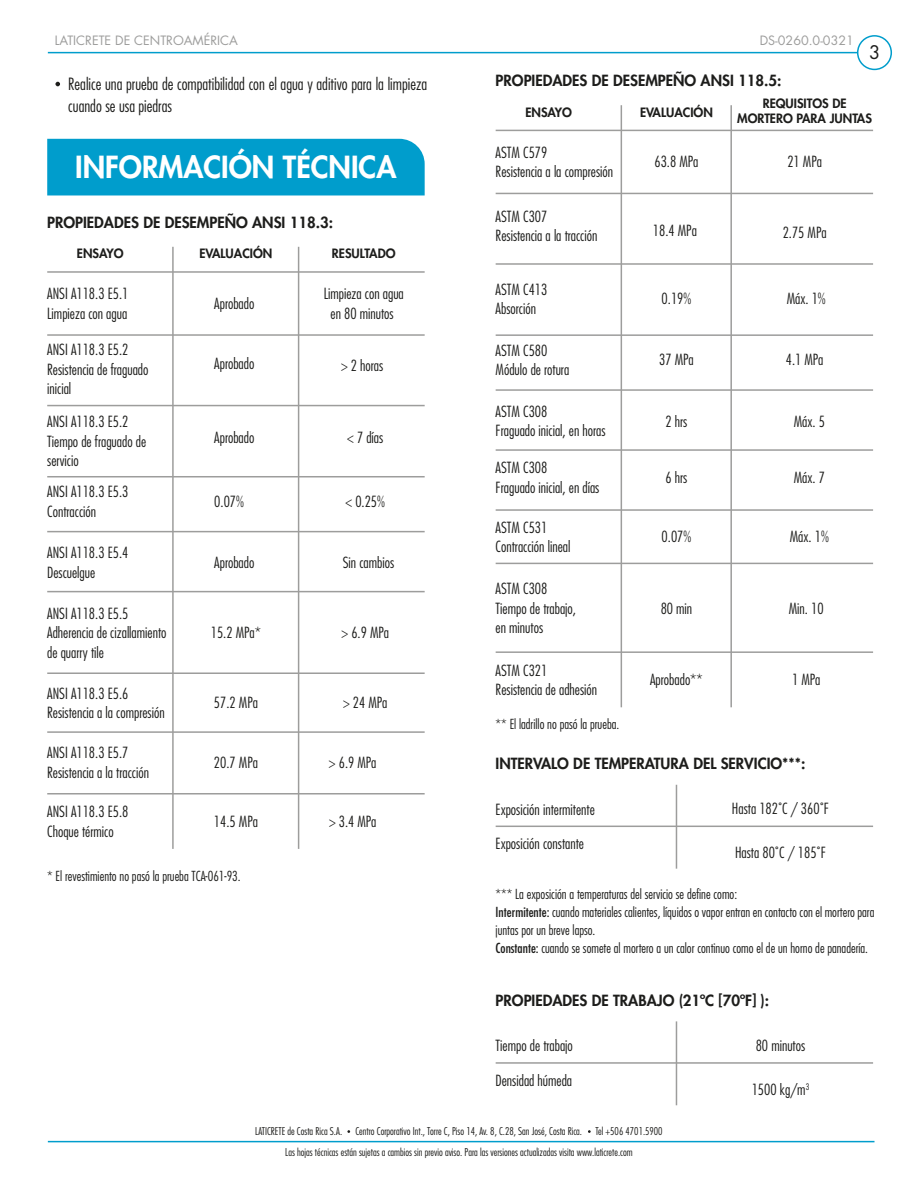
<style>
.page{position:relative;width:918px;height:1188px;background:#fff}
.page>*{position:absolute;margin:0;border:0;box-sizing:border-box;transform-origin:0 0}
.t1{font:800 29.7px "Futura";color:#fff}
.t2{font:18.15px "Futura";color:#1d1d1b}
.t3{font:300 condensed 16.5px/22.5px "Futura";color:#1d1d1b}
.t4{font:300 condensed 15px/19.5px "Futura";color:#1d1d1b}
.t5{font:800 15px "Futura";color:#1d1d1b}
.t6{font:300 condensed 13.5px/18px "Futura";color:#1d1d1b}
.t7{font:800 12.6px/15px "Futura";color:#1d1d1b;text-align:center}
.t8{font:12.6px "Futura";color:#9d9d9c}
.t9{font:300 condensed 10.5px "Futura";color:#1d1d1b}
.s1{font-weight:400}
</style>
<div class="page">
<svg style="left:55px;top:82px;width:5px;height:4px"></svg>
<hr style="left:48px;top:52px;width:810px;height:1px;background:#009dcc">
<hr style="left:48px;top:1141px;width:827px;height:1px;background:#009dcc">
<div style="left:857px;top:35px;width:35px;height:35px;border:2px solid #009dcc;border-radius:50%"></div>
<div style="left:47px;top:139px;width:378px;height:56px;background:#009dcc"></div>
<hr style="left:47px;top:271px;width:378px;height:2px;background:#9d9d9c">
<hr style="left:47px;top:334px;width:378px;height:2px;background:#9d9d9c">
<hr style="left:47px;top:405px;width:378px;height:1px;background:#9d9d9c">
<hr style="left:172px;top:247px;width:2px;height:602px;background:#9d9d9c">
<hr style="left:298px;top:247px;width:1px;height:602px;background:#9d9d9c">
<hr style="left:47px;top:476px;width:378px;height:1px;background:#9d9d9c">
<hr style="left:47px;top:531px;width:378px;height:1px;background:#9d9d9c">
<hr style="left:47px;top:591px;width:378px;height:1px;background:#9d9d9c">
<hr style="left:47px;top:672px;width:378px;height:2px;background:#9d9d9c">
<hr style="left:47px;top:731px;width:378px;height:2px;background:#9d9d9c">
<hr style="left:47px;top:793px;width:378px;height:2px;background:#9d9d9c">
<hr style="left:496px;top:130px;width:377px;height:1px;background:#9d9d9c">
<hr style="left:496px;top:193px;width:377px;height:1px;background:#9d9d9c">
<hr style="left:496px;top:263px;width:377px;height:2px;background:#9d9d9c">
<hr style="left:621px;top:105px;width:1px;height:602px;background:#9d9d9c">
<hr style="left:730px;top:105px;width:2px;height:602px;background:#9d9d9c">
<hr style="left:496px;top:334px;width:377px;height:2px;background:#9d9d9c">
<hr style="left:496px;top:389px;width:377px;height:2px;background:#9d9d9c">
<hr style="left:496px;top:449px;width:377px;height:2px;background:#9d9d9c">
<hr style="left:496px;top:509px;width:377px;height:2px;background:#9d9d9c">
<hr style="left:496px;top:563px;width:377px;height:1px;background:#9d9d9c">
<hr style="left:496px;top:651px;width:377px;height:2px;background:#9d9d9c">
<hr style="left:496px;top:826px;width:377px;height:1px;background:#9d9d9c">
<hr style="left:676px;top:785px;width:1px;height:84px;background:#9d9d9c">
<hr style="left:496px;top:1062px;width:377px;height:2px;background:#9d9d9c">
<hr style="left:676px;top:1021px;width:1px;height:84px;background:#9d9d9c">
<p class="t8" style="left:55px;top:33px;width:185px">LATICRETE DE CENTROAMÉRICA</p>
<p class="t8" style="left:760px;top:33px;width:96px">DS-0260.0-0321</p>
<p class="t2" style="left:869px;top:41px;width:13px">3</p>
<p class="t3" style="left:68px;top:72px;width:360px">Realice una prueba de compatibilidad con el agua y aditivo para la limpieza cuando se usa piedras</p>
<h1 class="t1" style="left:75px;top:148px;width:323px">INFORMACIÓN TÉCNICA</h1>
<p class="t5" style="left:47px;top:213px;width:287px">PROPIEDADES DE DESEMPEÑO ANSI 118.3:</p>
<p class="t7" style="left:77px;top:246px;width:48px">ENSAYO</p>
<p class="t7" style="left:200px;top:246px;width:74px">EVALUACIÓN</p>
<p class="t7" style="left:332px;top:246px;width:65px">RESULTADO</p>
<p class="t4" style="left:47px;top:284px;width:83px">ANSI A118.3 E5.1<br>Limpieza con agua</p>
<p class="t4" style="left:214px;top:294px;width:42px">Aprobado</p>
<p class="t4" style="left:214px;top:354px;width:42px">Aprobado</p>
<p class="t4" style="left:324px;top:284px;width:82px;text-align:center">Limpieza con agua en 80 minutos</p>
<p class="t4" style="left:47px;top:340px;width:103px">ANSI A118.3 E5.2<br>Resistencia de fraguado inicial</p>
<p class="t4" style="left:341px;top:356px;width:44px">&gt; 2 horas</p>
<p class="t4" style="left:47px;top:412px;width:100px">ANSI A118.3 E5.2<br>Tiempo de fraguado de servicio</p>
<p class="t4" style="left:47px;top:482px;width:83px">ANSI A118.3 E5.3<br>Contracción</p>
<p class="t4" style="left:47px;top:543px;width:83px">ANSI A118.3 E5.4<br>Descuelgue</p>
<p class="t4" style="left:47px;top:604px;width:121px">ANSI A118.3 E5.5<br>Adherencia de cizallamiento de quarry tile</p>
<p class="t4" style="left:214px;top:427px;width:42px">Aprobado</p>
<p class="t4" style="left:347px;top:427px;width:38px">&lt; 7 días</p>
<p class="t4" style="left:214px;top:492px;width:31px">0.07%</p>
<p class="t4" style="left:346px;top:492px;width:41px">&lt; 0.25%</p>
<p class="t4" style="left:214px;top:553px;width:42px">Aprobado</p>
<p class="t4" style="left:343px;top:553px;width:53px">Sin cambios</p>
<p class="t4" style="left:211px;top:623px;width:52px">15.2 MPa*</p>
<p class="t4" style="left:342px;top:623px;width:49px">&gt; 6.9 MPa</p>
<p class="t4" style="left:47px;top:683px;width:119px">ANSI A118.3 E5.6<br>Resistencia a la compresión</p>
<p class="t4" style="left:214px;top:693px;width:45px">57.2 MPa</p>
<p class="t4" style="left:343px;top:693px;width:46px">&gt; 24 MPa</p>
<p class="t4" style="left:47px;top:743px;width:103px">ANSI A118.3 E5.7<br>Resistencia a la tracción</p>
<p class="t4" style="left:214px;top:753px;width:45px">20.7 MPa</p>
<p class="t4" style="left:329px;top:753px;width:49px">&gt; 6.9 MPa</p>
<p class="t4" style="left:47px;top:802px;width:83px">ANSI A118.3 E5.8<br>Choque térmico</p>
<p class="t6" style="left:47px;top:867px;width:195px">* El revestimiento no pasó la prueba TCA-061-93.</p>
<p class="t4" style="left:214px;top:812px;width:45px">14.5 MPa</p>
<p class="t4" style="left:329px;top:812px;width:49px">&gt; 3.4 MPa</p>
<p class="t5" style="left:496px;top:71px;width:287px">PROPIEDADES DE DESEMPEÑO ANSI 118.5:</p>
<p class="t7" style="left:525px;top:104px;width:48px">ENSAYO</p>
<p class="t7" style="left:640px;top:104px;width:74px">EVALUACIÓN</p>
<p class="t7" style="left:737px;top:96px;width:136px">REQUISITOS DE<br>MORTERO PARA JUNTAS</p>
<p class="t4" style="left:496px;top:142px;width:119px">ASTM C579<br>Resistencia a la compresión</p>
<p class="t4" style="left:654px;top:152px;width:45px">63.8 MPa</p>
<p class="t4" style="left:787px;top:152px;width:36px">21 MPa</p>
<p class="t4" style="left:496px;top:206px;width:103px">ASTM C307<br>Resistencia a la tracción</p>
<p class="t4" style="left:496px;top:279px;width:53px">ASTM C413<br>Absorción</p>
<p class="t4" style="left:496px;top:340px;width:75px">ASTM C580<br>Módulo de rotura</p>
<p class="t4" style="left:496px;top:402px;width:111px">ASTM C308<br>Fraguado inicial, en horas</p>
<p class="t4" style="left:653px;top:220px;width:45px">18.4 MPa</p>
<p class="t4" style="left:662px;top:289px;width:31px">0.19%</p>
<p class="t4" style="left:659px;top:350px;width:36px">37 MPa</p>
<p class="t4" style="left:666px;top:411px;width:23px">2 hrs</p>
<p class="t4" style="left:783px;top:223px;width:45px">2.75 MPa</p>
<p class="t4" style="left:787px;top:289px;width:40px">Máx. 1%</p>
<p class="t4" style="left:786px;top:350px;width:39px">4.1 MPa</p>
<p class="t4" style="left:794px;top:411px;width:33px">Máx. 5</p>
<p class="t4" style="left:496px;top:458px;width:105px">ASTM C308<br>Fraguado inicial, en días</p>
<p class="t4" style="left:794px;top:468px;width:33px">Máx. 7</p>
<p class="t4" style="left:662px;top:527px;width:31px">0.07%</p>
<p class="t4" style="left:666px;top:468px;width:23px">6 hrs</p>
<p class="t4" style="left:496px;top:517px;width:76px">ASTM C531<br>Contracción lineal</p>
<p class="t4" style="left:790px;top:527px;width:40px">Máx. 1%</p>
<p class="t4" style="left:496px;top:579px;width:82px">ASTM C308<br>Tiempo de trabajo, en minutos</p>
<p class="t4" style="left:661px;top:598px;width:33px">80 min</p>
<p class="t4" style="left:789px;top:598px;width:36px">Min. 10</p>
<p class="t4" style="left:496px;top:660px;width:103px">ASTM C321<br>Resistencia de adhesión</p>
<p class="t6" style="left:496px;top:715px;width:125px">** El ladrillo no pasó la prueba.</p>
<p class="t4" style="left:650px;top:670px;width:54px">Aprobado**</p>
<p class="t4" style="left:792px;top:670px;width:30px">1 MPa</p>
<p class="t5" style="left:496px;top:754px;width:311px">INTERVALO DE TEMPERATURA DEL SERVICIO***:</p>
<p class="t4" style="left:496px;top:800px;width:101px">Exposición intermitente</p>
<p class="t4" style="left:732px;top:799px;width:99px">Hasta 182˚C / 360˚F</p>
<p class="t4" style="left:735px;top:843px;width:92px">Hasta 80˚C / 185˚F</p>
<p class="t4" style="left:496px;top:834px;width:90px">Exposición constante</p>
<p class="t6" style="left:496px;top:885px;width:380px">*** La exposición a temperaturas del servicio se define como:<br><span class="s1">Intermitente:</span> cuando materiales calientes, líquidos o vapor entran en contacto con el mortero para juntas por un breve lapso.<br><span class="s1">Constante:</span> cuando se somete al mortero a un calor continuo como el de un horno de panadería.</p>
<p class="t5" style="left:496px;top:991px;width:275px">PROPIEDADES DE TRABAJO (21ºC [70ºF] ):</p>
<p class="t4" style="left:496px;top:1036px;width:79px">Tiempo de trabajo</p>
<p class="t4" style="left:756px;top:1036px;width:51px">80 minutos</p>
<p class="t4" style="left:752px;top:1080px;width:59px">1500 kg/m<sup>3</sup></p>
<p class="t4" style="left:496px;top:1070px;width:78px">Densidad húmeda</p>
<p class="t9" style="left:255px;top:1125px;width:88px">LATICRETE de Costa Rica S.A.</p>
<p class="t9" style="left:355px;top:1125px;width:228px">Centro Corporativo Int., Torre C, Piso 14, Av. 8, C.28, San José, Costa Rica.</p>
<p class="t9" style="left:595px;top:1125px;width:69px">Tel +506 4701.5900</p>
<p class="t9" style="left:285px;top:1146px;width:349px">Las hojas técnicas están sujetas a cambios sin previo aviso. Para las versiones actualizadas visita www.laticrete.com</p>
</div>
